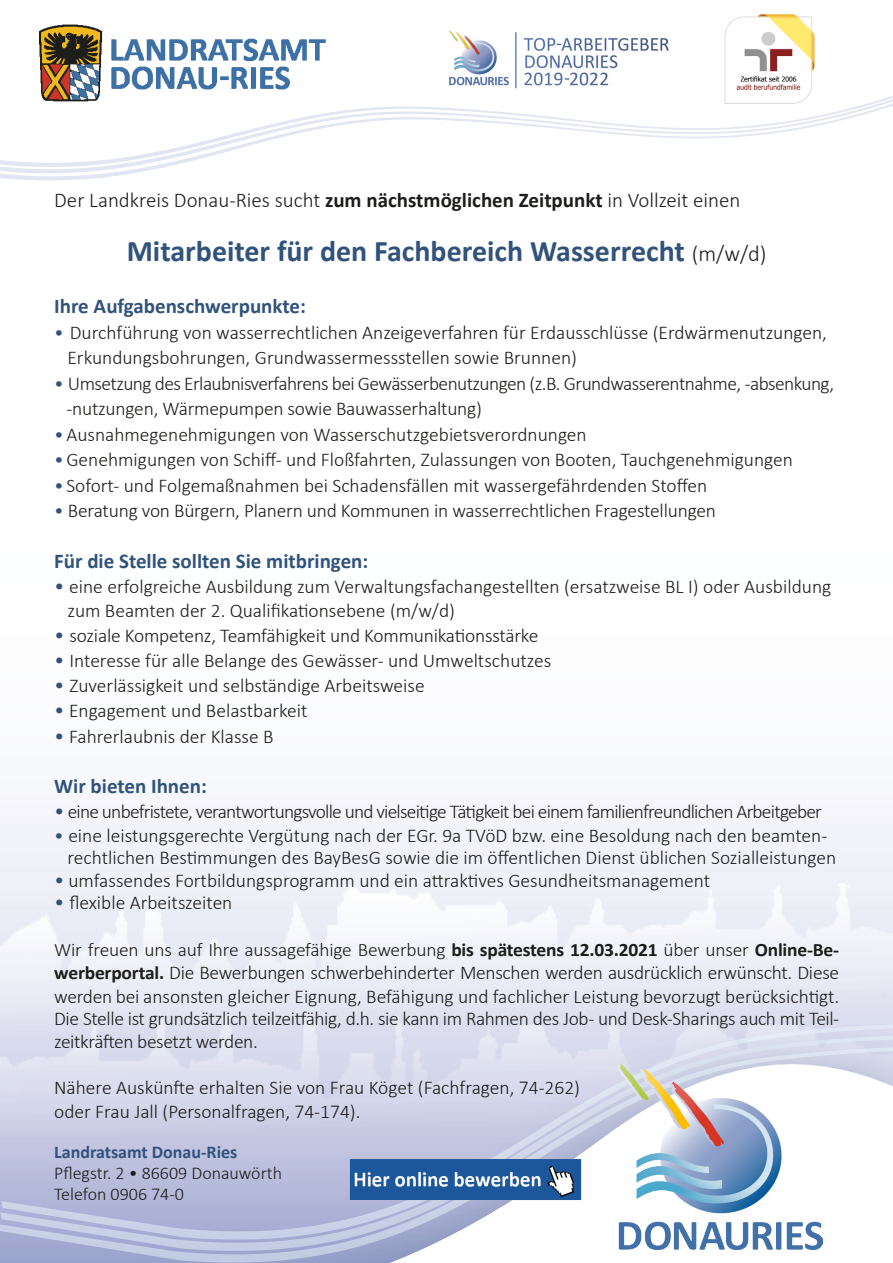
<style>
.page{position:relative;width:893px;height:1263px;background:#fff}
.page>*{position:absolute;margin:0;border:0;box-sizing:border-box;transform-origin:0 0}
.t1{font:700 30px "Calibri";color:#31537b}
.t2{font:700 21px "Calibri";color:#31537b}
.t3{font:300 21px "Calibri";color:#1d1d1b}
.t4{font:300 19.5px/23.4px "Calibri";color:#1d1d1b}
.t5{font:300 19.5px/22.5px "Calibri";letter-spacing:-.02em;color:#1d1d1b}
.t6{font:300 19.5px "Calibri";letter-spacing:-.04em;color:#1d1d1b}
.t7{font:300 19.5px "Calibri";letter-spacing:-.03em;color:#1d1d1b}
.t8{font:300 18.9px "Calibri";letter-spacing:-.01em;color:#1d1d1b}
.t9{font:300 18px "Calibri";color:#1d1d1b}
.t10{font:700 18px "Calibri";color:#31537b}
.s1{font-weight:700}
.s2{font-weight:300;font-size:22.5px;color:#1d1d1b}
.s3{color:#31537b}
.s4{font-size:21px;color:#31537b}
.s5{font-weight:700;font-size:18.9px}
</style>
<div class="page">
<img style="left:0;top:14px;width:893px;height:1249px">
<svg style="left:0;top:91px;width:893px;height:90px"></svg>
<svg style="left:0;top:898px;width:893px;height:364px"></svg>
<svg style="left:1px;top:875px;width:892px;height:364px"></svg>
<img style="left:617px;top:1064px;width:205px;height:185px">
<img style="left:40px;top:24px;width:292px;height:78px">
<img style="left:428px;top:26px;width:258px;height:71px">
<img style="left:718px;top:15px;width:102px;height:90px">
<img style="left:339px;top:1149px;width:252px;height:57px">
<p class="t3" style="left:54px;top:187px;width:688px">Der Landkreis Donau-Ries sucht <span class="s1">zum nächstmöglichen Zeitpunkt</span> in Vollzeit einen</p>
<p class="t1" style="left:127px;top:230px;width:641px">Mitarbeiter für den Fachbereich Wasserrecht <span class="s2">(m/w/d)</span></p>
<p class="t2" style="left:54px;top:291px;width:253px">Ihre Aufgabenschwerpunkte:</p>
<p class="t4" style="left:54px;top:320px;width:774px"><span class="s3">•</span> Durchführung von wasserrechtlichen Anzeigeverfahren für Erdausschlüsse (Erdwärmenutzungen,</p>
<p class="t4" style="left:67px;top:346px;width:511px">Erkundungsbohrungen, Grundwassermessstellen sowie Brunnen)</p>
<p class="t7" style="left:54px;top:371px;width:781px"><span class="s3">•</span> Umsetzung des Erlaubnisverfahrens bei Gewässerbenutzungen (z.B. Grundwasserentnahme, -absenkung,</p>
<p class="t4" style="left:66px;top:397px;width:417px">-nutzungen, Wärmepumpen sowie Bauwasserhaltung)</p>
<p class="t4" style="left:54px;top:422px;width:534px"><span class="s3">•</span> Ausnahmegenehmigungen von Wasserschutzgebietsverordnungen</p>
<p class="t4" style="left:54px;top:448px;width:740px"><span class="s3">•</span> Genehmigungen von Schiff- und Floßfahrten, Zulassungen von Booten, Tauchgenehmigungen</p>
<p class="t4" style="left:54px;top:473px;width:654px"><span class="s3">•</span> Sofort- und Folgemaßnahmen bei Schadensfällen mit wassergefährdenden Stoffen</p>
<p class="t4" style="left:54px;top:499px;width:663px"><span class="s3">•</span> Beratung von Bürgern, Planern und Kommunen in wasserrechtlichen Fragestellungen</p>
<p class="t2" style="left:54px;top:546px;width:316px">Für die Stelle sollten Sie mitbringen:</p>
<p class="t4" style="left:54px;top:575px;width:779px"><span class="s4">•</span> eine erfolgreiche Ausbildung zum Verwaltungsfachangestellten (ersatzweise BL I) oder Ausbildung</p>
<p class="t4" style="left:67px;top:598px;width:389px">zum Beamten der 2. Qualifikationsebene (m/w/d)</p>
<p class="t4" style="left:54px;top:623px;width:486px"><span class="s4">•</span> soziale Kompetenz, Teamfähigkeit und Kommunikationsstärke</p>
<p class="t4" style="left:54px;top:648px;width:499px"><span class="s4">•</span> Interesse für alle Belange des Gewässer- und Umweltschutzes</p>
<p class="t4" style="left:54px;top:674px;width:372px"><span class="s4">•</span> Zuverlässigkeit und selbständige Arbeitsweise</p>
<p class="t4" style="left:54px;top:699px;width:255px"><span class="s4">•</span> Engagement und Belastbarkeit</p>
<p class="t4" style="left:54px;top:724px;width:221px"><span class="s4">•</span> Fahrerlaubnis der Klasse B</p>
<p class="t2" style="left:54px;top:771px;width:154px">Wir bieten Ihnen:</p>
<p class="t6" style="left:54px;top:799px;width:769px"><span class="s4">•</span> eine unbefristete, verantwortungsvolle und vielseitige Tätigkeit bei einem familienfreundlichen Arbeitgeber</p>
<p class="t4" style="left:54px;top:823px;width:775px"><span class="s3">•</span> eine leistungsgerechte Vergütung nach der EGr. 9a TVöD bzw. eine Besoldung nach den beamten-</p>
<p class="t4" style="left:67px;top:846px;width:770px">rechtlichen Bestimmungen des BayBesG sowie die im öffentlichen Dienst üblichen Sozialleistungen</p>
<p class="t4" style="left:54px;top:868px;width:657px"><span class="s4">•</span> umfassendes Fortbildungsprogramm und ein attraktives Gesundheitsmanagement</p>
<p class="t4" style="left:54px;top:891px;width:180px"><span class="s4">•</span> flexible Arbeitszeiten</p>
<p class="t8" style="left:54px;top:938px;width:786px">Wir freuen uns auf Ihre aussagefähige Bewerbung <span class="s1">bis spätestens 12.03.2021</span> über unser <span class="s1">Online-Be-</span></p>
<p class="t4" style="left:54px;top:961px;width:786px"><span class="s5">werberportal.</span> Die Bewerbungen schwerbehinderter Menschen werden ausdrücklich erwünscht. Diese werden bei ansonsten gleicher Eignung, Befähigung und fachlicher Leistung bevorzugt berücksichtigt.</p>
<p class="t5" style="left:54px;top:1007px;width:786px">Die Stelle ist grundsätzlich teilzeitfähig, d.h. sie kann im Rahmen des Job- und Desk-Sharings auch mit Teil&shy;zeitkräften besetzt werden.</p>
<p class="t4" style="left:54px;top:1076px;width:527px">Nähere Auskünfte erhalten Sie von Frau Köget (Fachfragen, 74-262)</p>
<p class="t4" style="left:54px;top:1099px;width:308px">oder Frau Jall (Personalfragen, 74-174).</p>
<p class="t10" style="left:54px;top:1139px;width:185px">Landratsamt Donau-Ries</p>
<p class="t9" style="left:54px;top:1162px;width:229px">Pflegstr. 2 • 86609 Donauwörth</p>
<p class="t9" style="left:54px;top:1183px;width:131px">Telefon 0906 74-0</p>
</div>
